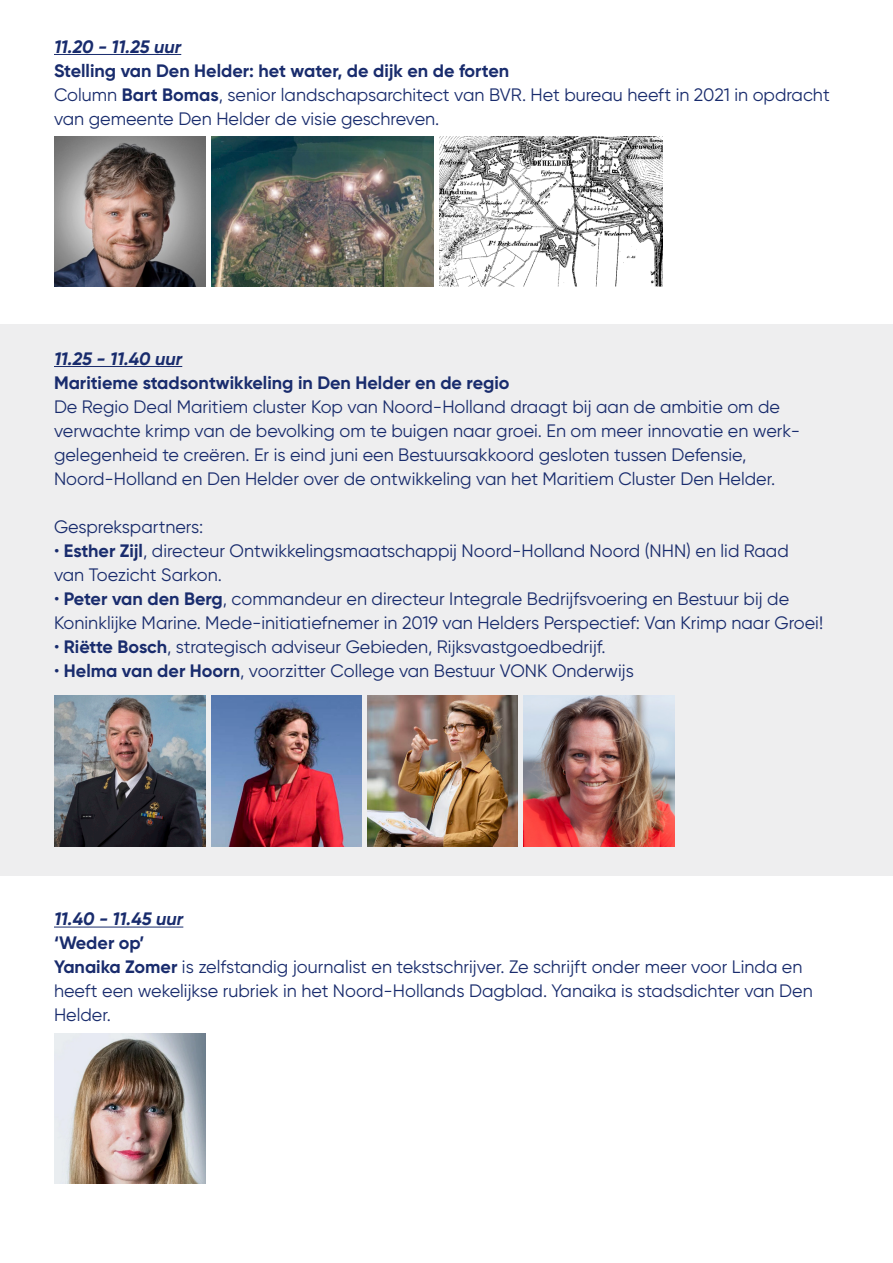
<style>
.page{position:relative;width:893px;height:1263px;background:#fff}
.page>*{position:absolute;margin:0;border:0;box-sizing:border-box;transform-origin:0 0}
.t1{font:18px/24px "Gilroy";color:#192c6d}
.t2{font:700 18px "Gilroy";color:#192c6d}
.t3{font:italic 700 18px "Gilroy";color:#192c6d}
.s1{font-weight:700}
</style>
<div class="page">
<div style="left:0;top:325px;width:893px;height:551px;background:#eeeeef"></div>
<hr style="left:54px;top:54px;width:127px;height:1px;background:#192c6d">
<hr style="left:54px;top:366px;width:128px;height:1px;background:#192c6d">
<hr style="left:54px;top:926px;width:129px;height:1px;background:#192c6d">
<img style="left:55px;top:136px;width:150px;height:150px">
<img style="left:55px;top:1033px;width:150px;height:151px">
<img style="left:55px;top:696px;width:150px;height:150px">
<img style="left:367px;top:696px;width:151px;height:150px">
<img style="left:211px;top:696px;width:150px;height:150px">
<img style="left:524px;top:696px;width:150px;height:150px">
<img style="left:211px;top:136px;width:223px;height:150px">
<img style="left:440px;top:136px;width:222px;height:150px">
<p class="t3" style="left:54px;top:35px;width:129px">11.20 - 11.25 uur</p>
<p class="t2" style="left:54px;top:59px;width:457px">Stelling van Den Helder: het water, de dijk en de forten</p>
<p class="t1" style="left:54px;top:82px;width:777px">Column <span class="s1">Bart Bomas</span>, senior landschapsarchitect van BVR. Het bureau heeft in 2021 in opdracht van gemeente Den Helder de visie geschreven.</p>
<p class="t3" style="left:54px;top:347px;width:130px">11.25 - 11.40 uur</p>
<p class="t2" style="left:54px;top:371px;width:457px">Maritieme stadsontwikkeling in Den Helder en de regio</p>
<p class="t1" style="left:54px;top:394px;width:748px">De Regio Deal Maritiem cluster Kop van Noord-Holland draagt bij aan de ambitie om de verwachte krimp van de bevolking om te buigen naar groei. En om meer innovatie en werk&shy;gelegenheid te creëren. Er is eind juni een Bestuursakkoord gesloten tussen Defensie, Noord-Holland en Den Helder over de ontwikkeling van het Maritiem Cluster Den Helder.</p>
<p class="t1" style="left:54px;top:514px;width:151px">Gesprekspartners:</p>
<p class="t1" style="left:54px;top:538px;width:736px">• <span class="s1">Esther Zijl</span>, directeur Ontwikkelingsmaatschappij Noord-Holland Noord (NHN) en lid Raad</p>
<p class="t1" style="left:54px;top:562px;width:169px">van Toezicht Sarkon.</p>
<p class="t1" style="left:54px;top:586px;width:737px">• <span class="s1">Peter van den Berg</span>, commandeur en directeur Integrale Bedrijfsvoering en Bestuur bij de</p>
<p class="t1" style="left:54px;top:610px;width:771px">Koninklijke Marine. Mede-initiatiefnemer in 2019 van Helders Perspectief: Van Krimp naar Groei!</p>
<p class="t1" style="left:54px;top:634px;width:553px">• <span class="s1">Riëtte Bosch</span>, strategisch adviseur Gebieden, Rijksvastgoedbedrijf.</p>
<p class="t1" style="left:54px;top:658px;width:581px">• <span class="s1">Helma van der Hoorn</span>, voorzitter College van Bestuur VONK Onderwijs</p>
<p class="t3" style="left:54px;top:908px;width:131px">11.40 - 11.45 uur</p>
<p class="t2" style="left:54px;top:932px;width:92px">‘Weder op’</p>
<p class="t1" style="left:54px;top:955px;width:760px"><span class="s1">Yanaika Zomer</span> is zelfstandig journalist en tekstschrijver. Ze schrijft onder meer voor Linda en heeft een wekelijkse rubriek in het Noord-Hollands Dagblad. Yanaika is stadsdichter van Den<br>Helder.</p>
</div>
